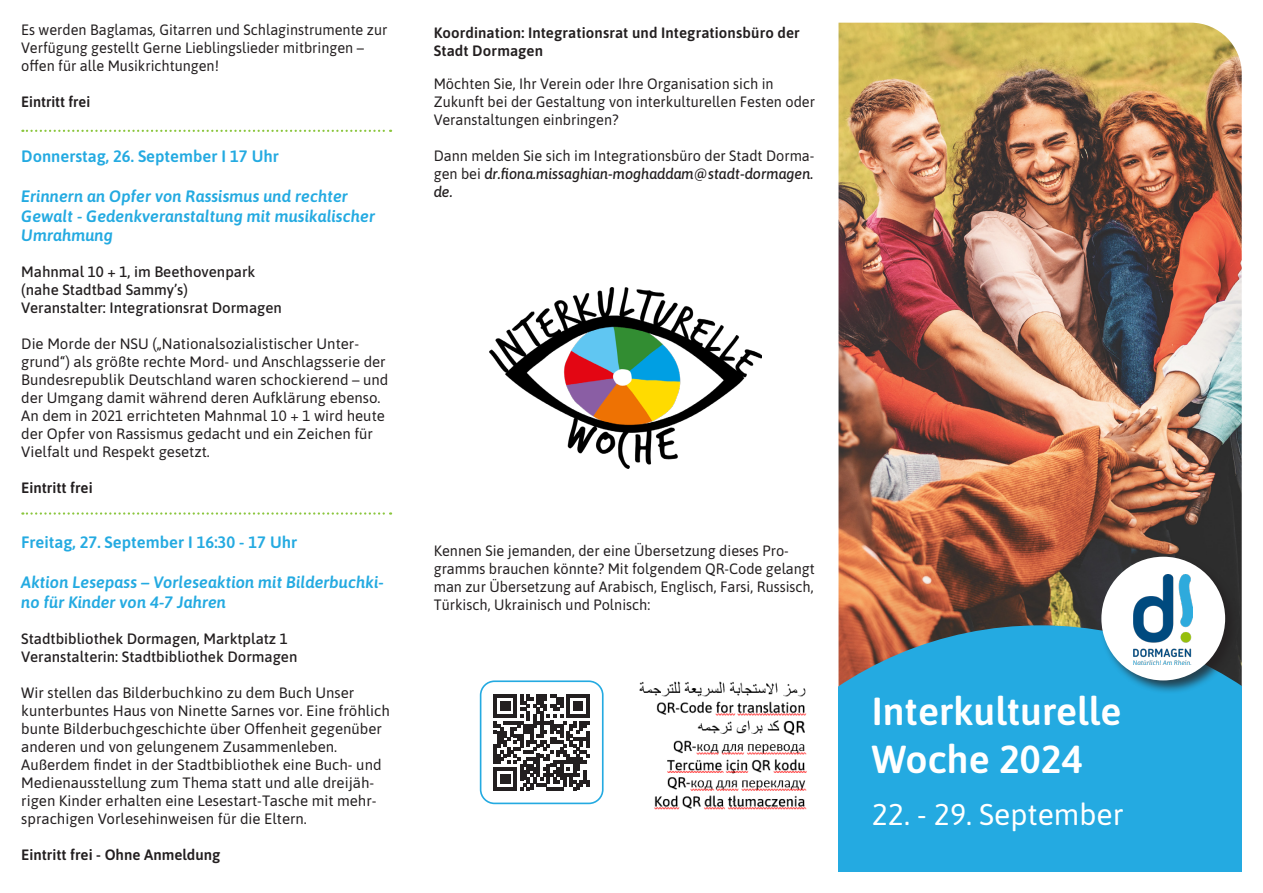
<style>
.page{position:relative;width:1263px;height:893px;background:#fff}
.page>*{position:absolute;margin:0;border:0;box-sizing:border-box;transform-origin:0 0}
.t1{font:600 39px/48px "Asap";color:#fff}
.t2{font:30px "Asap";color:#fff}
.Programmtext{font:italic 600 16.5px/19.8px "Asap";color:#24aae1}
.Programmtext-2{font:600 16.5px "Asap";color:#24aae1}
.Programmtext-3{font:15px/18px "Asap";color:#231f20}
.Programmtext-4{font:500 15px "Asap";color:#231f20}
.Programmtext-5{font:600 15px/18px "Asap";color:#231f20}
.s1{font-weight:500;font-style:italic}
</style>
<div class="page">
<img style="left:838px;top:23px;width:404px;height:602px">
<div style="left:838px;top:625px;width:404px;height:247px;background:#24aae1"></div>
<div style="left:1099px;top:554px;width:140px;height:140px;background:#231f20;opacity:.75"></div>
<div style="left:1101px;top:557px;width:124px;height:123px;background:#fff;border-radius:50%"></div>
<img style="left:1133px;top:575px;width:60px;height:89px">
<svg style="left:22px;top:512px;width:369px;height:3px"></svg>
<svg style="left:22px;top:130px;width:369px;height:2px"></svg>
<svg style="left:494px;top:694px;width:95px;height:96px"></svg>
<div style="left:480px;top:680px;width:124px;height:124px;border:2px solid #24aae1;border-radius:14px"></div>
<img style="left:639px;top:681px;width:168px;height:129px">
<img style="left:489px;top:287px;width:272px;height:182px">
<p class="Programmtext-3" style="left:21px;top:20px;width:368px">Es werden Baglamas, Gitarren und Schlaginstrumente zur<br>Verfügung gestellt Gerne Lieblingslieder mitbringen – offen für alle Musikrichtungen!</p>
<p class="Programmtext-5" style="left:21px;top:92px;width:71px">Eintritt frei</p>
<p class="Programmtext-2" style="left:21px;top:145px;width:259px">Donnerstag, 26. September I 17 Uhr</p>
<p class="Programmtext" style="left:21px;top:185px;width:355px">Erinnern an Opfer von Rassismus und rechter<br>Gewalt - Gedenkveranstaltung mit musikalischer<br>Umrahmung</p>
<p class="Programmtext-4" style="left:21px;top:262px;width:236px">Mahnmal 10 + 1, im Beethovenpark</p>
<p class="Programmtext-4" style="left:21px;top:280px;width:168px">(nahe Stadtbad Sammy’s)</p>
<p class="Programmtext-4" style="left:21px;top:298px;width:262px">Veranstalter: Integrationsrat Dormagen</p>
<p class="Programmtext-3" style="left:21px;top:334px;width:369px">Die Morde der NSU („Nationalsozialistischer Unter&shy;grund“) als größte rechte Mord- und Anschlagsserie der Bundesrepublik Deutschland waren schockierend – und der Umgang damit während deren Aufklärung ebenso.<br>An dem in 2021 errichteten Mahnmal 10 + 1 wird heute der Opfer von Rassismus gedacht und ein Zeichen für Vielfalt und Respekt gesetzt.</p>
<p class="Programmtext-5" style="left:21px;top:478px;width:73px">Eintritt frei</p>
<p class="Programmtext-2" style="left:21px;top:531px;width:277px">Freitag, 27. September I 16:30 - 17 Uhr</p>
<p class="Programmtext" style="left:21px;top:571px;width:364px">Aktion Lesepass – Vorleseaktion mit Bilderbuchki&shy;no für Kinder von 4-7 Jahren</p>
<p class="Programmtext-4" style="left:21px;top:628px;width:268px">Stadtbibliothek Dormagen, Marktplatz 1</p>
<p class="Programmtext-4" style="left:21px;top:646px;width:278px">Veranstalterin: Stadtbibliothek Dormagen</p>
<p class="Programmtext-3" style="left:21px;top:683px;width:370px">Wir stellen das Bilderbuchkino zu dem Buch Unser kunterbuntes Haus von Ninette Sarnes vor. Eine fröhlich bunte Bilderbuchgeschichte über Offenheit gegenüber anderen und von gelungenem Zusammenleben.</p>
<p class="Programmtext-3" style="left:21px;top:755px;width:362px">Außerdem findet in der Stadtbibliothek eine Buch- und Medienausstellung zum Thema statt und alle dreijäh&shy;rigen Kinder erhalten eine Lesestart-Tasche mit mehr&shy;sprachigen Vorlesehinweisen für die Eltern.</p>
<p class="Programmtext-5" style="left:21px;top:845px;width:201px">Eintritt frei - Ohne Anmeldung</p>
<p class="Programmtext-5" style="left:434px;top:23px;width:367px">Koordination: Integrationsrat und Integrationsbüro der<br>Stadt Dormagen</p>
<p class="Programmtext-3" style="left:434px;top:74px;width:383px">Möchten Sie, Ihr Verein oder Ihre Organisation sich in<br>Zukunft bei der Gestaltung von interkulturellen Festen oder<br>Veranstaltungen einbringen?</p>
<p class="Programmtext-3" style="left:434px;top:146px;width:382px;text-align:justify">Dann melden Sie sich im Integrationsbüro der Stadt Dorma&shy;gen bei <span class="s1">dr.fiona.missaghian-moghaddam@stadt-dormagen. de.</span></p>
<p class="Programmtext-3" style="left:434px;top:541px;width:383px">Kennen Sie jemanden, der eine Übersetzung dieses Pro&shy;gramms brauchen könnte? Mit folgendem QR-Code gelangt man zur Übersetzung auf Arabisch, Englisch, Farsi, Russisch, Türkisch, Ukrainisch und Polnisch:</p>
<p class="t1" style="left:872px;top:686px;width:251px">Interkulturelle<br>Woche 2024</p>
<p class="t2" style="left:872px;top:794px;width:253px">22. - 29. September</p>
</div>
